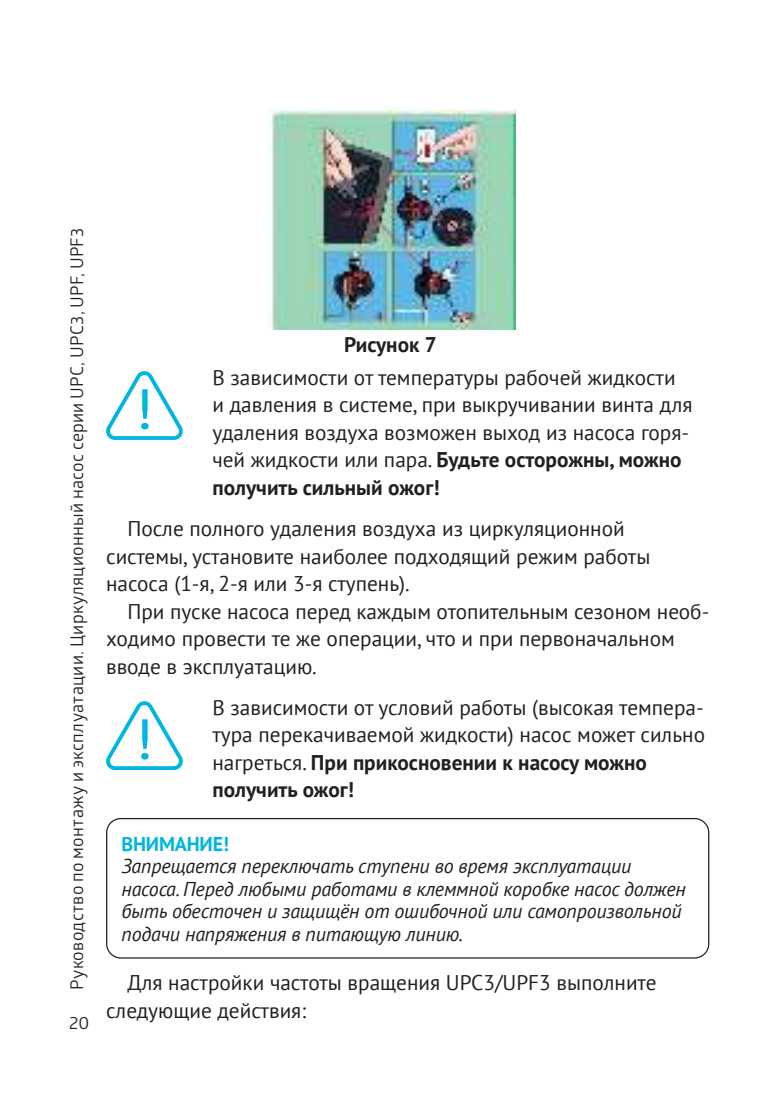
<style>
.page{position:relative;width:780px;height:1120px;background:#fff}
.page>*{position:absolute;margin:0;border:0;box-sizing:border-box;transform-origin:0 0}
.t1{font:21.25px/27.5px "PT Sans";color:#231f20}
.t2{font:700 21.25px "PT Sans";color:#231f20}
.t3{font:italic 20px/22.5px "PT Sans";letter-spacing:-.01em;color:#231f20}
.t4{font:700 20px "PT Sans";letter-spacing:-.01em;color:#00b5df}
.t5{font:17.5px "Glober";letter-spacing:.02em;color:#231f20}
.s1{font-weight:700}
</style>
<div class="page">
<svg style="left:106px;top:371px;width:77px;height:69px"></svg>
<img style="left:269px;top:110px;width:246px;height:220px">
<svg style="left:106px;top:701px;width:77px;height:69px"></svg>
<div style="left:106px;top:818px;width:603px;height:140px;border:1px solid #231f20;border-radius:14px"></div>
<p class="t5" style="left:70px;top:990px;width:764px;rotate:-90deg">Руководство по монтажу и эксплуатации. Циркуляционный насос серии UPC, UPC3, UPF, UPF3</p>
<p class="t5" style="left:69px;top:1016px;width:22px">20</p>
<p class="t2" style="left:344px;top:330px;width:94px">Рисунок 7</p>
<p class="t1" style="left:212px;top:363px;width:482px">В зависимости от температуры рабочей жидкости<br>и давления в системе, при выкручивании винта для удаления воздуха возможен выход из насоса горя&shy;чей жидкости или пара. <span class="s1">Будьте осторожны, можно получить сильный ожог!</span></p>
<p class="t1" style="left:106px;top:514px;width:545px;text-indent:21px">После полного удаления воздуха из циркуляционной системы, установите наиболее подходящий режим работы насоса (1-я, 2-я или 3-я ступень).</p>
<p class="t1" style="left:106px;top:597px;width:604px;text-indent:21px">При пуске насоса перед каждым отопительным сезоном необ&shy;ходимо провести те же операции, что и при первоначальном вводе в эксплуатацию.</p>
<p class="t1" style="left:212px;top:693px;width:494px">В зависимости от условий работы (высокая темпера&shy;тура перекачиваемой жидкости) насос может сильно нагреться. <span class="s1">При прикосновении к насосу можно получить ожог!</span></p>
<p class="t4" style="left:121px;top:831px;width:109px">ВНИМАНИЕ!</p>
<p class="t3" style="left:121px;top:855px;width:566px">Запрещается переключать ступени во время эксплуатации насоса. Перед любыми работами в клеммной коробке насос должен быть обесточен и защищён от ошибочной или самопроизвольной подачи напряжения в питающую линию.</p>
<p class="t1" style="left:106px;top:968px;width:552px;text-indent:21px">Для настройки частоты вращения UPC3/UPF3 выполните следующие действия:</p>
</div>
